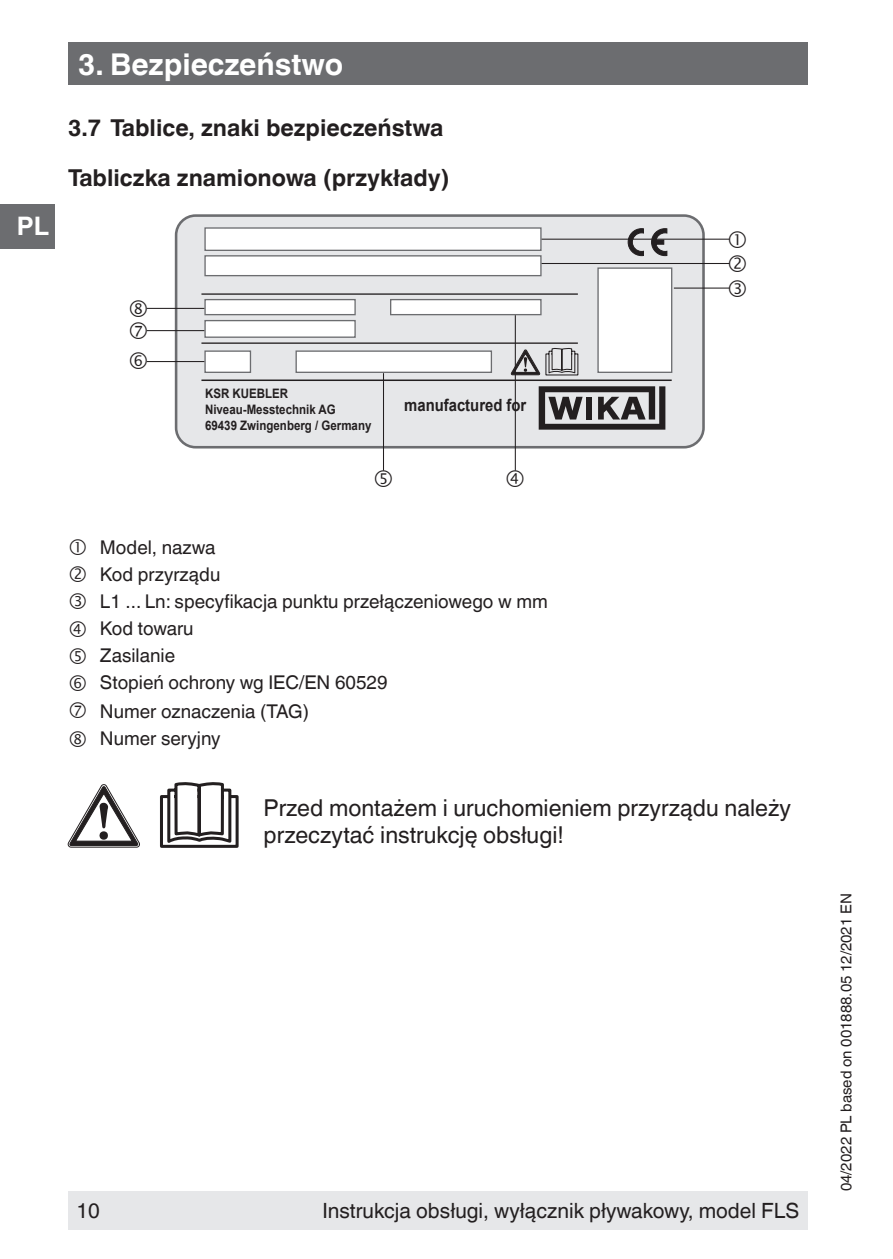
<style>
.page{position:relative;width:893px;height:1259px;background:#fff}
.page>*{position:absolute;margin:0;border:0;box-sizing:border-box;transform-origin:0 0}
.t1{font:700 30px "Helvetica World";color:#fff}
.t2{font:700 25.5px "Helvetica World";color:#fff}
.t3{font:23.4px/27.9px "Helvetica World";color:#231f20}
.t4{font:700 23.4px/50.7px "Helvetica World";color:#231f20}
.t5{font:21px "Helvetica World";color:#231f20}
.t6{font:18.9px/27.3px "Helvetica World";color:#231f20}
.t7{font:700 16.8px "Arial";color:#231f20;scale:.88 1}
.t8{font:15px "Helvetica World";color:#231f20}
.t9{font:700 12.9px/15.6px "Arial";color:#231f20;scale:.88 1}
</style>
<div class="page">
<div style="left:68px;top:1191px;width:740px;height:38px;background:#e6e7e9"></div>
<div style="left:68px;top:43px;width:740px;height:42px;background:#6c6d70"></div>
<div style="left:0;top:204px;width:55px;height:44px;background:#6c6d70"></div>
<div style="left:176px;top:216px;width:527px;height:231px;background:#e6e7e9;border-radius:19px"></div>
<div style="left:175px;top:214px;width:530px;height:234px;border:3px solid #6c6d70;border-radius:19px"></div>
<svg style="left:539px;top:386px;width:126px;height:44px"></svg>
<hr style="left:201px;top:293px;width:377px;height:2px;background:#231f20">
<hr style="left:201px;top:342px;width:377px;height:2px;background:#231f20">
<hr style="left:201px;top:379px;width:471px;height:2px;background:#231f20">
<div style="left:205px;top:228px;width:336px;height:22px;background:#fff"></div>
<div style="left:204px;top:227px;width:338px;height:24px;border:1px solid #6c6d70"></div>
<div style="left:205px;top:300px;width:150px;height:15px;background:#fff"></div>
<div style="left:204px;top:299px;width:152px;height:16px;border:1px solid #6c6d70"></div>
<div style="left:205px;top:320px;width:150px;height:17px;background:#fff"></div>
<div style="left:204px;top:320px;width:152px;height:18px;border:1px solid #6c6d70"></div>
<div style="left:598px;top:268px;width:74px;height:104px;background:#fff"></div>
<div style="left:597px;top:267px;width:75px;height:106px;border:1px solid #6c6d70"></div>
<div style="left:205px;top:351px;width:45px;height:21px;background:#fff"></div>
<div style="left:204px;top:350px;width:47px;height:23px;border:1px solid #6c6d70"></div>
<div style="left:296px;top:351px;width:195px;height:21px;background:#fff"></div>
<div style="left:295px;top:350px;width:197px;height:23px;border:1px solid #6c6d70"></div>
<div style="left:205px;top:256px;width:336px;height:20px;background:#fff"></div>
<div style="left:204px;top:255px;width:338px;height:21px;border:1px solid #6c6d70"></div>
<svg style="left:628px;top:229px;width:15px;height:27px"></svg>
<svg style="left:651px;top:229px;width:16px;height:27px"></svg>
<div style="left:391px;top:300px;width:150px;height:15px;background:#fff"></div>
<div style="left:390px;top:299px;width:152px;height:16px;border:1px solid #6c6d70"></div>
<svg style="left:511px;top:348px;width:68px;height:28px"></svg>
<hr style="left:147px;top:361px;width:57px;height:1px;background:#231f20">
<hr style="left:147px;top:330px;width:57px;height:1px;background:#231f20">
<hr style="left:147px;top:308px;width:57px;height:1px;background:#231f20">
<hr style="left:542px;top:239px;width:187px;height:1px;background:#231f20">
<hr style="left:542px;top:263px;width:187px;height:1px;background:#231f20">
<hr style="left:674px;top:287px;width:55px;height:2px;background:#231f20">
<hr style="left:383px;top:373px;width:1px;height:97px;background:#231f20">
<hr style="left:515px;top:315px;width:1px;height:155px;background:#231f20">
<svg style="left:160px;top:782px;width:79px;height:66px"></svg>
<svg style="left:68px;top:784px;width:72px;height:63px"></svg>
<h2 class="t2" style="left:17px;top:212px;width:34px">PL</h2>
<h1 class="t1" style="left:78px;top:47px;width:266px">3. Bezpieczeństwo</h1>
<p class="t4" style="left:68px;top:102px;width:383px">3.7 Tablice, znaki bezpieczeństwa<br>Tabliczka znamionowa (przykłady)</p>
<p class="t9" style="left:205px;top:386px;width:191px">KSR KUEBLER<br>Niveau-Messtechnik AG<br>69439 Zwingenberg / Germany</p>
<p class="t7" style="left:404px;top:394px;width:140px">manufactured for</p>
<p class="t6" style="left:100px;top:533px;width:449px">Model, nazwa<br>Kod przyrządu<br>L1 ... Ln: specyfikacja punktu przełączeniowego w mm<br>Kod towaru<br>Zasilanie<br>Stopień ochrony wg IEC/EN 60529<br>Numer oznaczenia (TAG)<br>Numer seryjny</p>
<p class="t3" style="left:264px;top:793px;width:529px">Przed montażem i uruchomieniem przyrządu należy przeczytać instrukcję obsługi!</p>
<p class="t5" style="left:77px;top:1198px;width:25px">10</p>
<p class="t5" style="left:322px;top:1198px;width:478px">Instrukcja obsługi, wyłącznik pływakowy, model FLS</p>
<p class="t8" style="left:838px;top:1191px;width:299px;rotate:-90deg">04/2022 PL based on 001888.05 12/2021 EN</p>
</div>
